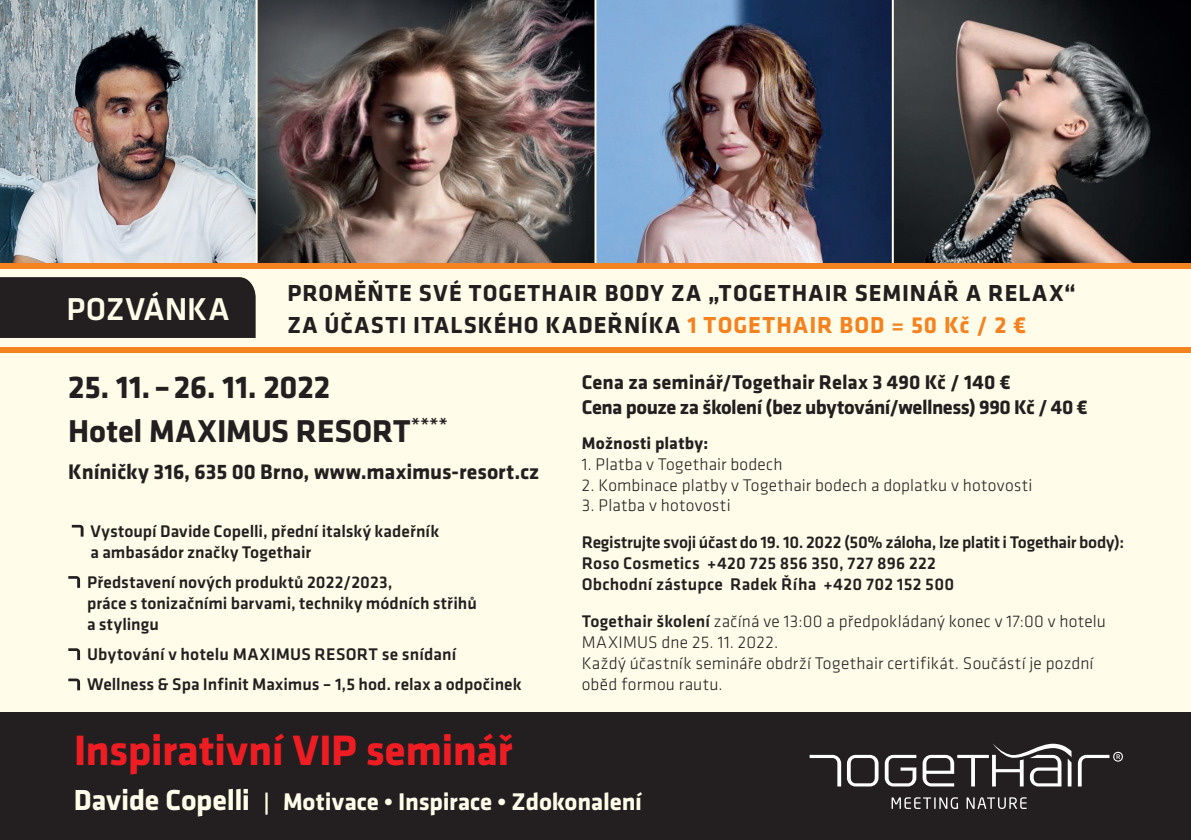
<style>
.page{position:relative;width:1191px;height:840px;background:#fff}
.page>*{position:absolute;margin:0;border:0;box-sizing:border-box;transform-origin:0 0}
.t1{font:700 44px "Klavika";letter-spacing:-.015em;color:#ee1d23}
.t2{font:700 32.8px/43.6px "Klavika";letter-spacing:-.005em;color:#231f20}
.t3{font:500 32.8px "Klavika";letter-spacing:.01em;color:#fffde9}
.t4{font:700 25px "Klavika";letter-spacing:-.005em;color:#fffde9}
.t5{font:700 24px/32px "Klavika";letter-spacing:.05em;color:#231f20}
.t6{font:700 21.8px "Klavika";color:#231f20}
.t7{font:700 20.6px/24.6px "Klavika";letter-spacing:-.015em;color:#231f20}
.t8{font:500 17.4px/21px "Klavika";letter-spacing:.005em;color:#231f20}
.t9{font:300 17.4px/21px "Klavika";letter-spacing:.01em;color:#231f20}
.t10{font:700 17.4px "Klavika";letter-spacing:.01em;color:#231f20}
.s1{color:#f58220}
.s2{font-weight:500}
.s3{font-size:30px}
.s4{font-size:22px}
</style>
<div class="page">
<div style="left:0;top:0;width:1191px;height:839px;background:#fffde9"></div>
<div style="left:0;top:711px;width:1191px;height:128px;background:#231f20"></div>
<img style="left:0;top:0;width:1191px;height:263px">
<svg style="left:0;top:268px;width:1191px;height:1px"></svg>
<div style="left:0;top:277px;width:256px;height:61px;background:#231f20"></div>
<svg style="left:72px;top:524px;width:12px;height:12px"></svg>
<svg style="left:68px;top:576px;width:12px;height:11px"></svg>
<svg style="left:68px;top:648px;width:12px;height:11px"></svg>
<svg style="left:68px;top:678px;width:12px;height:12px"></svg>
<div style="left:0;top:347px;width:1191px;height:6px;background:#f58220"></div>
<hr style="left:256px;top:0;width:2px;height:263px;background:#fffde9">
<hr style="left:594px;top:0;width:2px;height:263px;background:#fffde9">
<hr style="left:891px;top:0;width:2px;height:263px;background:#fffde9">
<div style="left:0;top:263px;width:1191px;height:5px;background:#f58220"></div>
<svg style="left:847px;top:754px;width:31px;height:32px"></svg>
<svg style="left:884px;top:754px;width:32px;height:32px"></svg>
<svg style="left:1077px;top:751px;width:46px;height:35px"></svg>
<svg style="left:809px;top:754px;width:32px;height:32px"></svg>
<svg style="left:922px;top:743px;width:149px;height:43px"></svg>
<svg style="left:891px;top:797px;width:67px;height:11px"></svg>
<svg style="left:966px;top:797px;width:60px;height:11px"></svg>
<h2 class="t3" style="left:66px;top:291px;width:165px">POZVÁNKA</h2>
<h3 class="t5" style="left:287px;top:275px;width:789px">PROMĚŇTE SVÉ TOGETHAIR BODY ZA „TOGETHAIR SEMINÁŘ A RELAX“<br>ZA ÚČASTI ITALSKÉHO KADEŘNÍKA <span class="s1">1 TOGETHAIR BOD = 50 Kč / 2 €</span></h3>
<h2 class="t2" style="left:68px;top:364px;width:381px">25. 11.–26. 11. 2022<br>Hotel MAXIMUS RESORT<sup>****</sup></h2>
<p class="t6" style="left:68px;top:455px;width:472px">Kníničky 316, 635 00 Brno, www.maximus-resort.cz</p>
<p class="t8" style="left:91px;top:520px;width:350px">Vystoupí Davide Copelli, přední italský kadeřník a ambasádor značky Togethair</p>
<p class="t8" style="left:87px;top:571px;width:391px">Představení nových produktů 2022/2023,<br>práce s tonizačními barvami, techniky módních střihů a stylingu</p>
<p class="t8" style="left:87px;top:639px;width:436px;line-height:30.2px">Ubytování v hotelu MAXIMUS RESORT se snídaní<br>Wellness &amp; Spa Infinit Maximus – 1,5 hod. relax a odpočinek</p>
<p class="t7" style="left:582px;top:369px;width:507px">Cena za seminář/Togethair Relax 3 490 Kč / 140 €<br>Cena pouze za školení (bez ubytování/wellness) 990 Kč / 40 €</p>
<p class="t10" style="left:582px;top:430px;width:128px">Možnosti platby:</p>
<p class="t9" style="left:582px;top:453px;width:202px">1. Platba v Togethair bodech</p>
<p class="t9" style="left:582px;top:474px;width:452px">2. Kombinace platby v Togethair bodech a doplatku v hotovosti</p>
<p class="t9" style="left:582px;top:494px;width:150px">3. Platba v hotovosti</p>
<p class="t8" style="left:582px;top:532px;width:544px">Registrujte svoji účast do 19. 10. 2022 (50% záloha, lze platit i Togethair body):<br>Roso Cosmetics +420 725 856 350, 727 896 222<br>Obchodní zástupce Radek Říha +420 702 152 500</p>
<p class="t9" style="left:582px;top:610px;width:525px"><span class="s2">Togethair školení</span> začíná ve 13:00 a předpokládaný konec v 17:00 v hotelu MAXIMUS dne 25. 11. 2022.<br>Každý účastník semináře obdrží Togethair certifikát. Součástí je pozdní oběd formou rautu.</p>
<h1 class="t1" style="left:74px;top:718px;width:440px">Inspirativní VIP seminář</h1>
<h3 class="t4" style="left:74px;top:783px;width:570px"><span class="s3">Davide Copelli</span> <span class="s4">|</span> Motivace • Inspirace • Zdokonalení</h3>
</div>
